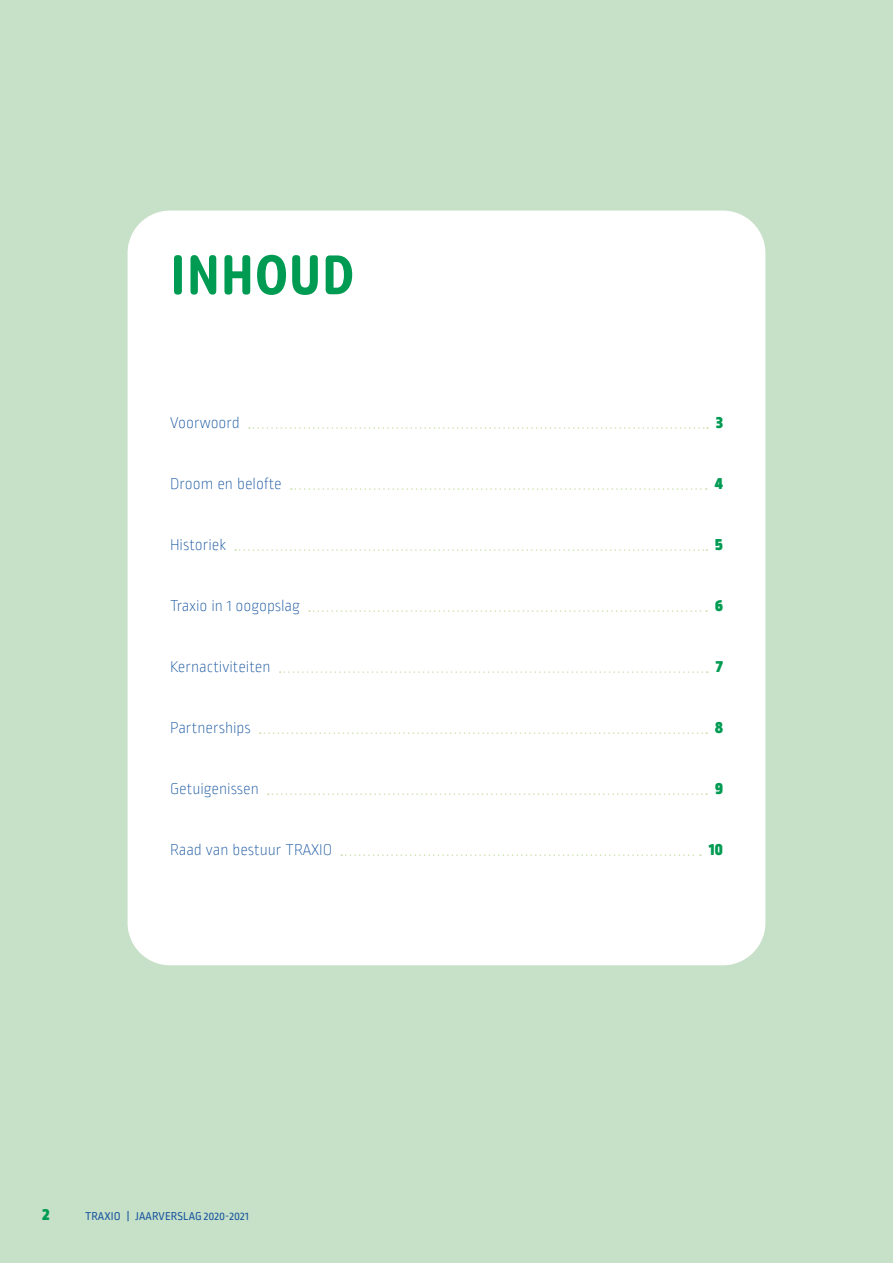
<style>
.page{position:relative;width:893px;height:1263px;background:#c7e0c8}
.page>*{position:absolute;margin:0;border:0;box-sizing:border-box;transform-origin:0 0}
.t1{font:600 60px "Omnes Narrow";letter-spacing:.02em;color:#009b53}
.t2{font:900 18.15px "Ropa Soft Pro";color:#009b53}
.t3{font:900 18px "Ropa Soft Pro";color:#009b53}
.t4{font:200 16.5px "Ropa Soft Pro";color:#18569f}
.t5{font:12px "Ropa Soft Pro";letter-spacing:.01em;color:#18569f}
</style>
<div class="page">
<div style="left:128px;top:211px;width:637px;height:754px;background:#fff;border-radius:43px"></div>
<svg style="left:249px;top:427px;width:459px;height:2px"></svg>
<svg style="left:291px;top:488px;width:416px;height:2px"></svg>
<svg style="left:235px;top:549px;width:472px;height:2px"></svg>
<svg style="left:309px;top:610px;width:398px;height:2px"></svg>
<svg style="left:280px;top:671px;width:428px;height:2px"></svg>
<svg style="left:260px;top:732px;width:447px;height:2px"></svg>
<svg style="left:268px;top:793px;width:439px;height:2px"></svg>
<svg style="left:341px;top:854px;width:360px;height:2px"></svg>
<h1 class="t1" style="left:170px;top:234px;width:186px">INHOUD</h1>
<p class="t4" style="left:170px;top:414px;width:71px">Voorwoord</p>
<p class="t2" style="left:716px;top:411px;width:8px">3</p>
<p class="t4" style="left:170px;top:475px;width:113px">Droom en belofte</p>
<p class="t2" style="left:715px;top:472px;width:10px">4</p>
<p class="t4" style="left:170px;top:536px;width:58px">Historiek</p>
<p class="t2" style="left:715px;top:533px;width:9px">5</p>
<p class="t4" style="left:170px;top:597px;width:131px">Traxio in 1 oogopslag</p>
<p class="t2" style="left:715px;top:594px;width:9px">6</p>
<p class="t4" style="left:170px;top:658px;width:102px">Kernactiviteiten</p>
<p class="t2" style="left:716px;top:655px;width:9px">7</p>
<p class="t4" style="left:170px;top:719px;width:82px">Partnerships</p>
<p class="t2" style="left:715px;top:716px;width:9px">8</p>
<p class="t4" style="left:170px;top:780px;width:90px">Getuigenissen</p>
<p class="t2" style="left:715px;top:777px;width:9px">9</p>
<p class="t4" style="left:170px;top:841px;width:164px">Raad van bestuur TRAXIO</p>
<p class="t2" style="left:709px;top:838px;width:15px">10</p>
<p class="t3" style="left:43px;top:1204px;width:9px">2</p>
<p class="t5" style="left:85px;top:1210px;width:165px">TRAXIO | JAARVERSLAG 2020-2021</p>
</div>
